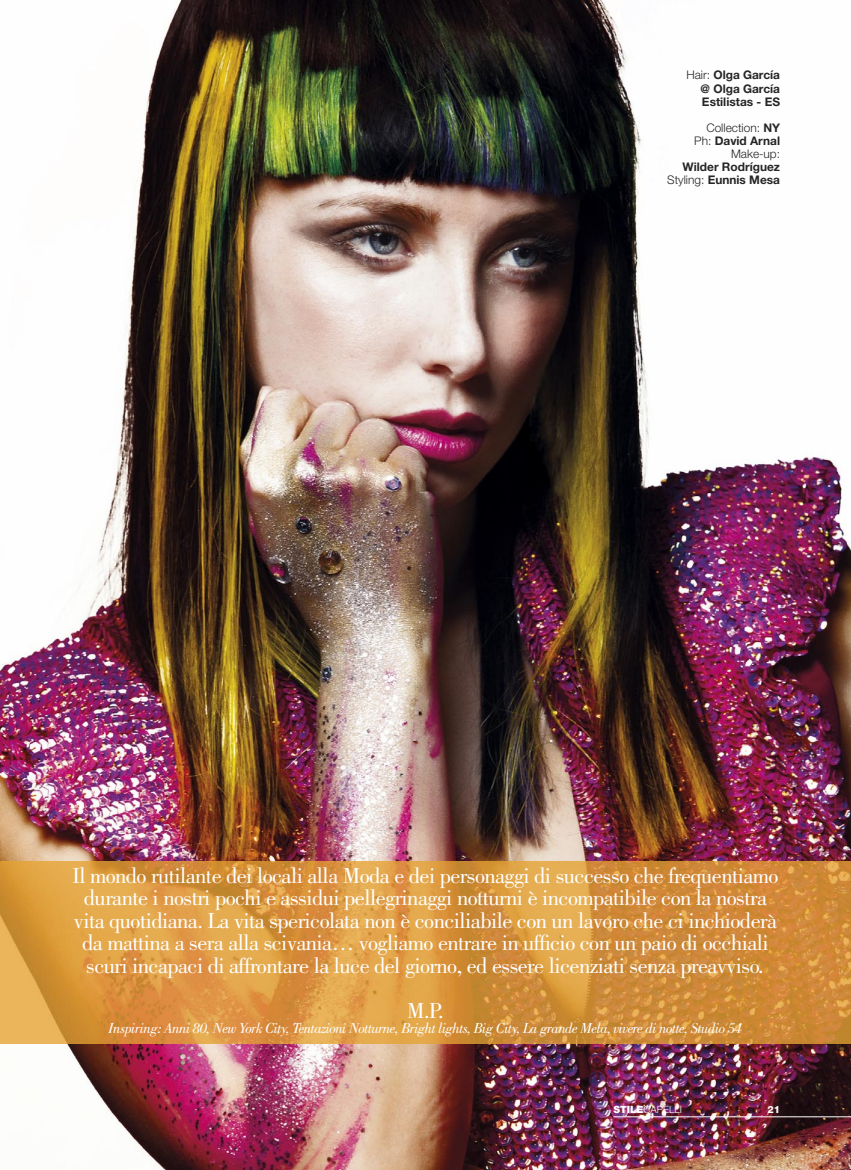
<style>
.page{position:relative;width:851px;height:1170px;background:#fff}
.page>*{position:absolute;margin:0;border:0;box-sizing:border-box;transform-origin:0 0}
.t1{font:22.5px/22.5px "Bodoni Std";letter-spacing:-.025em;color:#fff;text-align:center}
.t2{font:italic 15px "Bodoni Std";letter-spacing:-.04em;color:#fff}
.t3{font:700 11.88px/13.1px "Helvetica Neue LT Std";color:#272526;text-align:justify}
.t4{font:300 11.88px/13.1px "Helvetica Neue LT Std";color:#272526;text-align:right}
.t5{font:300 10px "Helvetica Neue LT Std";color:#fff}
.t6{font:800 10px "Helvetica Neue LT Std";color:#fff}
.s1{font-weight:300}
.s2{font-weight:700}
.s3{font-style:italic}
.s4{font-weight:900}
</style>
<div class="page">
<img style="left:0;top:0;width:850px;height:1169px">
<hr style="left:613px;top:1116px;width:237px;height:1px;background:#fff">
<img style="left:0;top:861px;width:850px;height:181px">
<p class="t3" style="left:700px;top:70px;width:81px;text-indent:-14px"><span class="s1">Hair:</span> Olga García @ Olga García Estilistas - ES</p>
<p class="t4" style="left:694px;top:122px;width:87px">Collection: <span class="s2">NY<br></span>Ph: <span class="s2">David Arnal<br></span>Make-up:</p>
<p class="t3" style="left:667px;top:162px;width:114px;text-align:right">Wilder Rodríguez<br><span class="s1">Styling:</span> Eunnis Mesa</p>
<p class="t1" style="left:72px;top:866px;width:707px">Il mondo rutilante dei locali alla Moda e dei personaggi di successo che frequentiamo durante i nostri pochi e assidui pellegrinaggi notturni è incompatibile con la nostra vita quotidiana. La vita spericolata non è conciliabile con un lavoro che ci inchioderà da mattina a sera alla scivania… vogliamo entrare in ufficio con un paio di occhiali scuri incapaci di affrontare la luce del giorno, ed essere licenziati senza preavviso<span class="s3">.</span></p>
<p class="t1" style="left:407px;top:1001px;width:38px">M.P.</p>
<p class="t2" style="left:109px;top:1022px;width:635px">Inspiring: Anni 80, New York City, Tentazioni Notturne, Bright lights, Big City, La grande Mela, vivere di notte, Studio 54</p>
<p class="t5" style="left:613px;top:1105px;width:70px"><span class="s4">STILE</span>CAPELLI</p>
<p class="t6" style="left:767px;top:1103px;width:14px">21</p>
</div>
